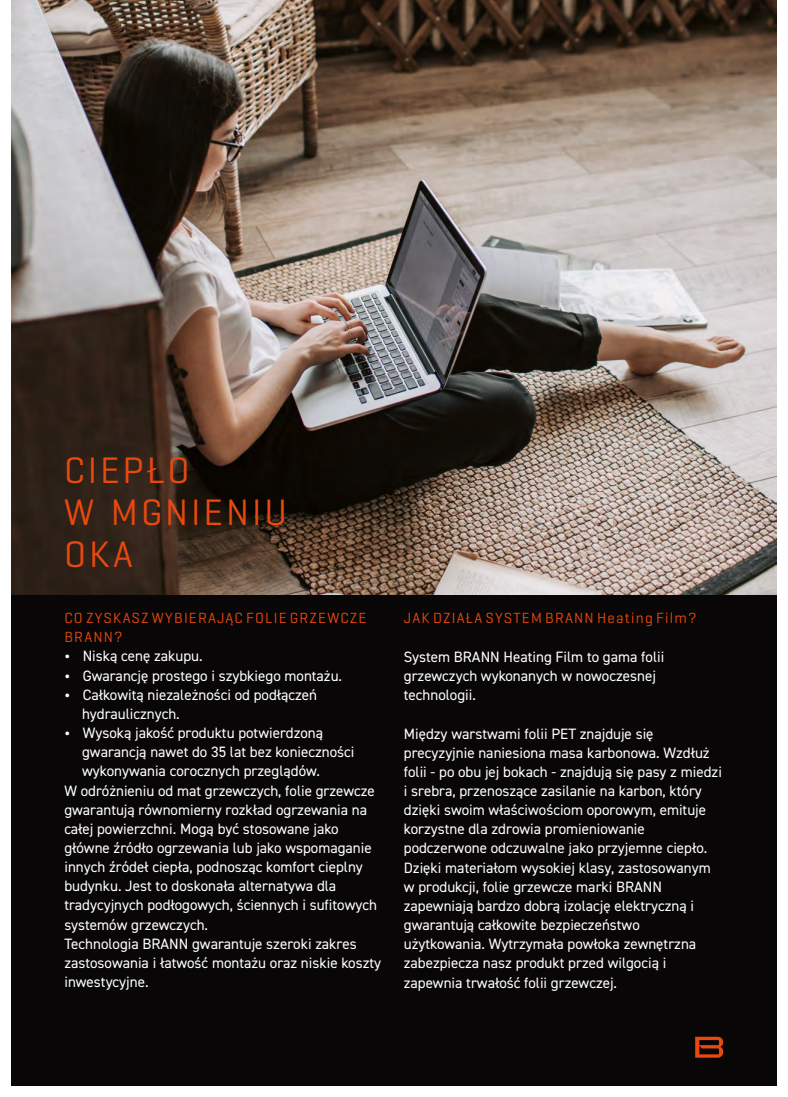
<style>
.page{position:relative;width:788px;height:1097px;background:#fff}
.page>*{position:absolute;margin:0;border:0;box-sizing:border-box;transform-origin:0 0}
.t1{font:37.5px/42px "Geogrotesque";letter-spacing:.08em;color:#e9490e}
.t2{font:15px/19.1px "DIN2014";color:#fff}
.t3{font:15px/18.6px "Geogrotesque";letter-spacing:.08em;color:#e9490e}
</style>
<div class="page">
<img style="left:11px;top:0;width:765px;height:595px">
<div style="left:11px;top:595px;width:765px;height:490px;background:#080606"></div>
<svg style="left:695px;top:1036px;width:28px;height:21px"></svg>
<h1 class="t1" style="left:64px;top:452px;width:225px">CIEPŁO<br>W MGNIENIU<br>OKA</h1>
<p class="t3" style="left:64px;top:610px;width:304px">CO ZYSKASZ WYBIERAJĄC FOLIE GRZEWCZE<br>BRANN?</p>
<p class="t2" style="left:83px;top:647px;width:121px">Niską cenę zakupu.</p>
<p class="t2" style="left:83px;top:666px;width:261px">Gwarancję prostego i szybkiego montażu.</p>
<p class="t2" style="left:83px;top:685px;width:236px">Całkowitą niezależności od podłączeń</p>
<p class="t2" style="left:82px;top:705px;width:99px">hydraulicznych.</p>
<p class="t2" style="left:83px;top:724px;width:242px">Wysoką jakość produktu potwierdzoną</p>
<p class="t2" style="left:82px;top:743px;width:274px">gwarancją nawet do 35 lat bez konieczności</p>
<p class="t2" style="left:82px;top:762px;width:240px">wykonywania corocznych przeglądów.</p>
<p class="t2" style="left:64px;top:781px;width:312px">W odróżnieniu od mat grzewczych, folie grzewcze</p>
<p class="t2" style="left:64px;top:800px;width:304px">gwarantują równomierny rozkład ogrzewania na</p>
<p class="t2" style="left:64px;top:819px;width:276px">całej powierzchni. Mogą być stosowane jako</p>
<p class="t2" style="left:64px;top:839px;width:309px">główne źródło ogrzewania lub jako wspomaganie</p>
<p class="t2" style="left:64px;top:858px;width:300px">innych źródeł ciepła, podnosząc komfort cieplny</p>
<p class="t2" style="left:64px;top:877px;width:273px">budynku. Jest to doskonała alternatywa dla</p>
<p class="t2" style="left:64px;top:896px;width:314px">tradycyjnych podłogowych, ściennych i sufitowych</p>
<p class="t2" style="left:64px;top:915px;width:145px">systemów grzewczych.</p>
<p class="t2" style="left:64px;top:934px;width:294px">Technologia BRANN gwarantuje szeroki zakres</p>
<p class="t2" style="left:64px;top:953px;width:318px">zastosowania i łatwość montażu oraz niskie koszty</p>
<p class="t2" style="left:64px;top:973px;width:86px">inwestycyjne.</p>
<p class="t3" style="left:404px;top:610px;width:294px">JAK DZIAŁA SYSTEM BRANN Heating Film?</p>
<p class="t2" style="left:404px;top:648px;width:262px">System BRANN Heating Film to gama folii grzewczych wykonanych w nowoczesnej technologii.</p>
<p class="t2" style="left:404px;top:724px;width:319px">Między warstwami folii PET znajduje się precyzyjnie naniesiona masa karbonowa. Wzdłuż folii - po obu jej bokach - znajdują się pasy z miedzi i srebra, przenoszące zasilanie na karbon, który dzięki swoim właściwościom oporowym, emituje korzystne dla zdrowia promieniowanie podczerwone odczuwalne jako przyjemne ciepło.<br>Dzięki materiałom wysokiej klasy, zastosowanym w produkcji, folie grzewcze marki BRANN zapewniają bardzo dobrą izolację elektryczną i gwarantują całkowite bezpieczeństwo użytkowania. Wytrzymała powłoka zewnętrzna zabezpiecza nasz produkt przed wilgocią i zapewnia trwałość folii grzewczej.</p>
</div>
